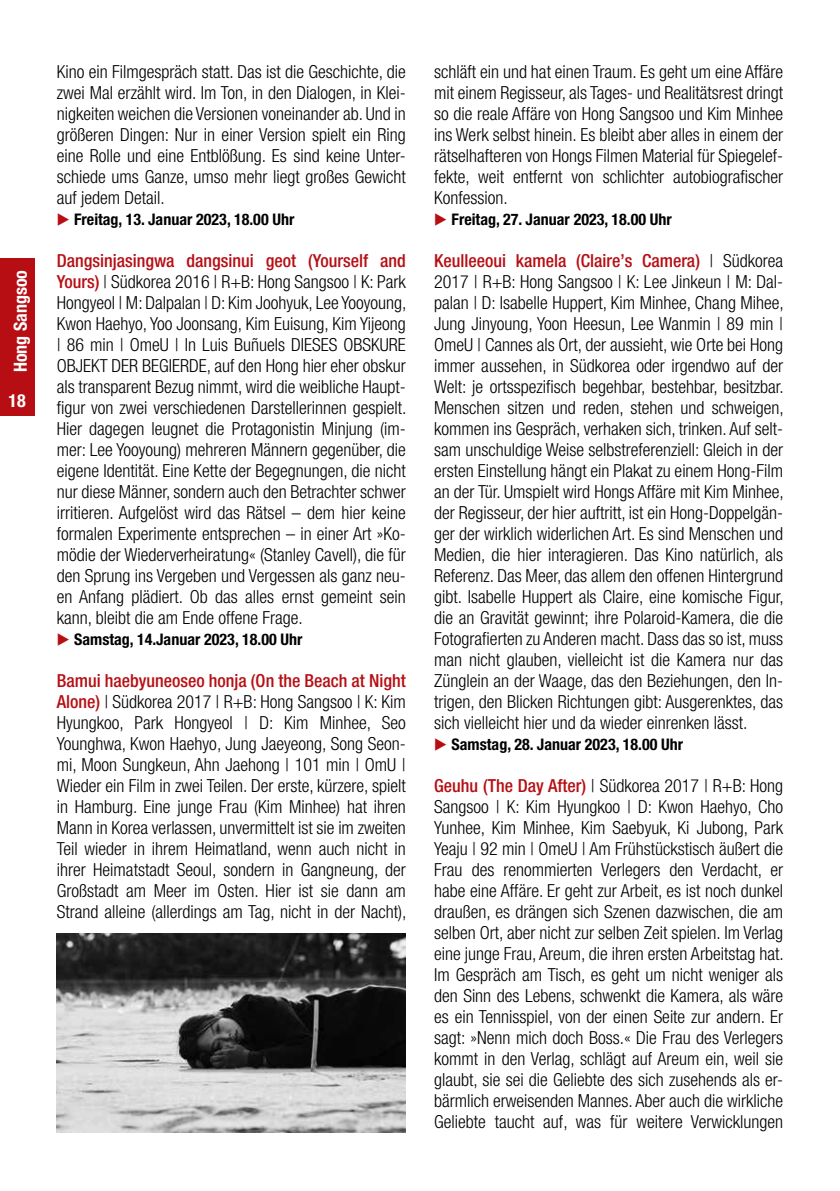
<style>
.page{position:relative;width:840px;height:1191px;background:#fff}
.page>*{position:absolute;margin:0;border:0;box-sizing:border-box;transform-origin:0 0}
.t1{font:300 condensed 18px/21px "Helvetica Neue LT Pro";color:#000;text-align:justify}
.t2{font:700 condensed 18px "Helvetica Neue LT Pro";color:#fff}
.t3{font:700 condensed 16px "Helvetica Neue LT Pro";color:#000}
.s1{font-weight:500;color:#b70e13}
</style>
<div class="page">
<div style="left:0;top:258px;width:34px;height:126px;background:#b70e13"></div>
<div style="left:0;top:385px;width:34px;height:31px;background:#b70e13"></div>
<img style="left:57px;top:933px;width:348px;height:199px">
<p class="t2" style="left:10px;top:372px;width:104px;rotate:-90deg">Hong Sangsoo</p>
<p class="t2" style="left:9px;top:390px;width:19px">18</p>
<p class="t1" style="left:57px;top:61px;width:350px">Kino ein Filmgespräch statt. Das ist die Geschichte, die zwei Mal erzählt wird. Im Ton, in den Dialogen, in Klei&shy;nigkeiten weichen die Versionen voneinander ab. Und in größeren Dingen: Nur in einer Version spielt ein Ring eine Rolle und eine Entblößung. Es sind keine Unter&shy;schiede ums Ganze, umso mehr liegt großes Gewicht auf jedem Detail.</p>
<p class="t3" style="left:74px;top:209px;width:222px">Freitag, 13. Januar 2023, 18.00 Uhr</p>
<p class="t1" style="left:57px;top:250px;width:351px"><span class="s1">Dangsinjasingwa dangsinui geot (Yourself and Yours)</span> | Südkorea 2016 | R+B: Hong Sangsoo | K: Park Hongyeol | M: Dalpalan | D: Kim Joohyuk, Lee Yooyoung, Kwon Haehyo, Yoo Joonsang, Kim Euisung, Kim Yijeong | 86 min | OmeU | In Luis Buñuels DIESES OBSKURE OBJEKT DER BEGIERDE, auf den Hong hier eher obskur als transparent Bezug nimmt, wird die weibliche Haupt&shy;figur von zwei verschiedenen Darstellerinnen gespielt.<br>Hier dagegen leugnet die Protagonistin Minjung (im&shy;mer: Lee Yooyoung) mehreren Männern gegenüber, die eigene Identität. Eine Kette der Begegnungen, die nicht nur diese Männer, sondern auch den Betrachter schwer irritieren. Aufgelöst wird das Rätsel – dem hier keine formalen Experimente entsprechen – in einer Art »Ko&shy;mödie der Wiederverheiratung« (Stanley Cavell), die für den Sprung ins Vergeben und Vergessen als ganz neu&shy;en Anfang plädiert. Ob das alles ernst gemeint sein kann, bleibt die am Ende offene Frage.</p>
<p class="t3" style="left:74px;top:629px;width:230px">Samstag, 14.Januar 2023, 18.00 Uhr</p>
<p class="t1" style="left:57px;top:670px;width:351px"><span class="s1">Bamui haebyuneoseo honja (On the Beach at Night Alone)</span> | Südkorea 2017 | R+B: Hong Sangsoo | K: Kim Hyungkoo, Park Hongyeol | D: Kim Minhee, Seo Younghwa, Kwon Haehyo, Jung Jaeyeong, Song Seon&shy;mi, Moon Sungkeun, Ahn Jaehong | 101 min | OmU | Wieder ein Film in zwei Teilen. Der erste, kürzere, spielt in Hamburg. Eine junge Frau (Kim Minhee) hat ihren Mann in Korea verlassen, unvermittelt ist sie im zweiten Teil wieder in ihrem Heimatland, wenn auch nicht in ihrer Heimatstadt Seoul, sondern in Gangneung, der Großstadt am Meer im Osten. Hier ist sie dann am Strand alleine (allerdings am Tag, nicht in der Nacht),</p>
<p class="t1" style="left:434px;top:61px;width:350px">schläft ein und hat einen Traum. Es geht um eine Affäre mit einem Regisseur, als Tages- und Realitätsrest dringt so die reale Affäre von Hong Sangsoo und Kim Minhee ins Werk selbst hinein. Es bleibt aber alles in einem der rätselhafteren von Hongs Filmen Material für Spiegelef&shy;fekte, weit entfernt von schlichter autobiografischer Konfession.</p>
<p class="t3" style="left:451px;top:209px;width:222px">Freitag, 27. Januar 2023, 18.00 Uhr</p>
<p class="t1" style="left:434px;top:250px;width:351px"><span class="s1">Keulleeoui kamela (Claire’s Camera)</span> | Südkorea 2017 | R+B: Hong Sangsoo | K: Lee Jinkeun | M: Dal&shy;palan | D: Isabelle Huppert, Kim Minhee, Chang Mihee, Jung Jinyoung, Yoon Heesun, Lee Wanmin | 89 min | OmeU | Cannes als Ort, der aussieht, wie Orte bei Hong immer aussehen, in Südkorea oder irgendwo auf der Welt: je ortsspezifisch begehbar, bestehbar, besitzbar.<br>Menschen sitzen und reden, stehen und schweigen, kommen ins Gespräch, verhaken sich, trinken. Auf selt&shy;sam unschuldige Weise selbstreferenziell: Gleich in der ersten Einstellung hängt ein Plakat zu einem Hong-Film an der Tür. Umspielt wird Hongs Affäre mit Kim Minhee, der Regisseur, der hier auftritt, ist ein Hong-Doppelgän&shy;ger der wirklich widerlichen Art. Es sind Menschen und Medien, die hier interagieren. Das Kino natürlich, als Referenz. Das Meer, das allem den offenen Hintergrund gibt. Isabelle Huppert als Claire, eine komische Figur, die an Gravität gewinnt; ihre Polaroid-Kamera, die die Fotografierten zu Anderen macht. Dass das so ist, muss man nicht glauben, vielleicht ist die Kamera nur das Zünglein an der Waage, das den Beziehungen, den In&shy;trigen, den Blicken Richtungen gibt: Ausgerenktes, das sich vielleicht hier und da wieder einrenken lässt.</p>
<p class="t3" style="left:451px;top:734px;width:233px">Samstag, 28. Januar 2023, 18.00 Uhr</p>
<p class="t1" style="left:434px;top:775px;width:351px"><span class="s1">Geuhu (The Day After)</span> | Südkorea 2017 | R+B: Hong Sangsoo | K: Kim Hyungkoo | D: Kwon Haehyo, Cho Yunhee, Kim Minhee, Kim Saebyuk, Ki Jubong, Park Yeaju | 92 min | OmeU | Am Frühstückstisch äußert die Frau des renommierten Verlegers den Verdacht, er habe eine Affäre. Er geht zur Arbeit, es ist noch dunkel draußen, es drängen sich Szenen dazwischen, die am selben Ort, aber nicht zur selben Zeit spielen. Im Verlag eine junge Frau, Areum, die ihren ersten Arbeitstag hat.<br>Im Gespräch am Tisch, es geht um nicht weniger als den Sinn des Lebens, schwenkt die Kamera, als wäre es ein Tennisspiel, von der einen Seite zur andern. Er sagt: »Nenn mich doch Boss.« Die Frau des Verlegers kommt in den Verlag, schlägt auf Areum ein, weil sie glaubt, sie sei die Geliebte des sich zusehends als er&shy;bärmlich erweisenden Mannes. Aber auch die wirkliche Geliebte taucht auf, was für weitere Verwicklungen</p>
</div>
